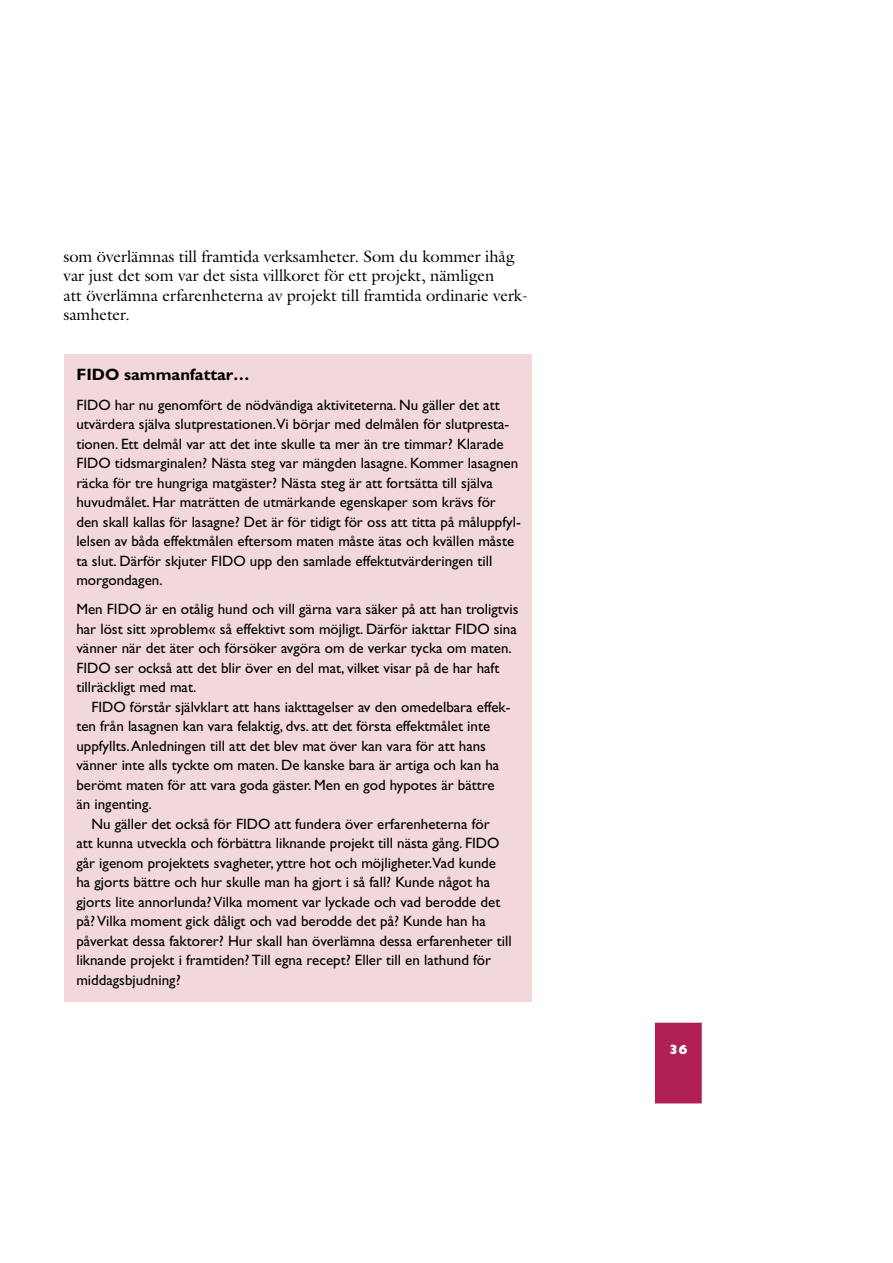
<style>
.page{position:relative;width:893px;height:1263px;background:#fff}
.page>*{position:absolute;margin:0;border:0;box-sizing:border-box;transform-origin:0 0}
.t1{font:16.5px/19.5px "Galliard";letter-spacing:-.005em;color:#000}
.t2{font:700 16.5px "Gill Sans";color:#000}
.t3{font:15px/19.5px "Gill Sans";color:#000}
.t4{font:800 13.5px "Gill Sans";color:#fff}
</style>
<div class="page">
<div style="left:655px;top:1023px;width:46px;height:80px;background:#b02056"></div>
<div style="left:64px;top:354px;width:467px;height:647px;background:#f3d8db"></div>
<p class="t1" style="left:64px;top:248px;width:466px">som överlämnas till framtida verksamheter. Som du kommer ihåg var just det som var det sista villkoret för ett projekt, nämligen<br>att överlämna erfarenheterna av projekt till framtida ordinarie verk&shy;samheter.</p>
<p class="t2" style="left:76px;top:369px;width:175px">FIDO sammanfattar…</p>
<p class="t3" style="left:76px;top:396px;width:446px">FIDO har nu genomfört de nödvändiga aktiviteterna. Nu gäller det att utvärdera själva slutprestationen. Vi börjar med delmålen för slutpresta&shy;tionen. Ett delmål var att det inte skulle ta mer än tre timmar? Klarade FIDO tidsmarginalen? Nästa steg var mängden lasagne. Kommer lasagnen räcka för tre hungriga matgäster? Nästa steg är att fortsätta till själva huvudmålet. Har maträtten de utmärkande egenskaper som krävs för den skall kallas för lasagne? Det är för tidigt för oss att titta på måluppfyl&shy;lelsen av båda effektmålen eftersom maten måste ätas och kvällen måste ta slut. Därför skjuter FIDO upp den samlade effektutvärderingen till morgondagen.</p>
<p class="t3" style="left:76px;top:601px;width:443px">Men FIDO är en otålig hund och vill gärna vara säker på att han troligtvis har löst sitt »problem« så effektivt som möjligt. Därför iakttar FIDO sina vänner när det äter och försöker avgöra om de verkar tycka om maten.<br>FIDO ser också att det blir över en del mat, vilket visar på de har haft tillräckligt med mat.</p>
<p class="t3" style="left:76px;top:699px;width:435px;text-indent:15px">FIDO förstår självklart att hans iakttagelser av den omedelbara effek&shy;ten från lasagnen kan vara felaktig, dvs. att det första effektmålet inte uppfyllts. Anledningen till att det blev mat över kan vara för att hans vänner inte alls tyckte om maten. De kanske bara är artiga och kan ha berömt maten för att vara goda gäster. Men en god hypotes är bättre än ingenting.</p>
<p class="t3" style="left:76px;top:816px;width:437px;text-indent:15px">Nu gäller det också för FIDO att fundera över erfarenheterna för<br>att kunna utveckla och förbättra liknande projekt till nästa gång. FIDO går igenom projektets svagheter, yttre hot och möjligheter. Vad kunde ha gjorts bättre och hur skulle man ha gjort i så fall? Kunde något ha gjorts lite annorlunda? Vilka moment var lyckade och vad berodde det på? Vilka moment gick dåligt och vad berodde det på? Kunde han ha påverkat dessa faktorer? Hur skall han överlämna dessa erfarenheter till liknande projekt i framtiden? Till egna recept? Eller till en lathund för middagsbjudning?</p>
<p class="t4" style="left:669px;top:1045px;width:20px">36</p>
</div>
